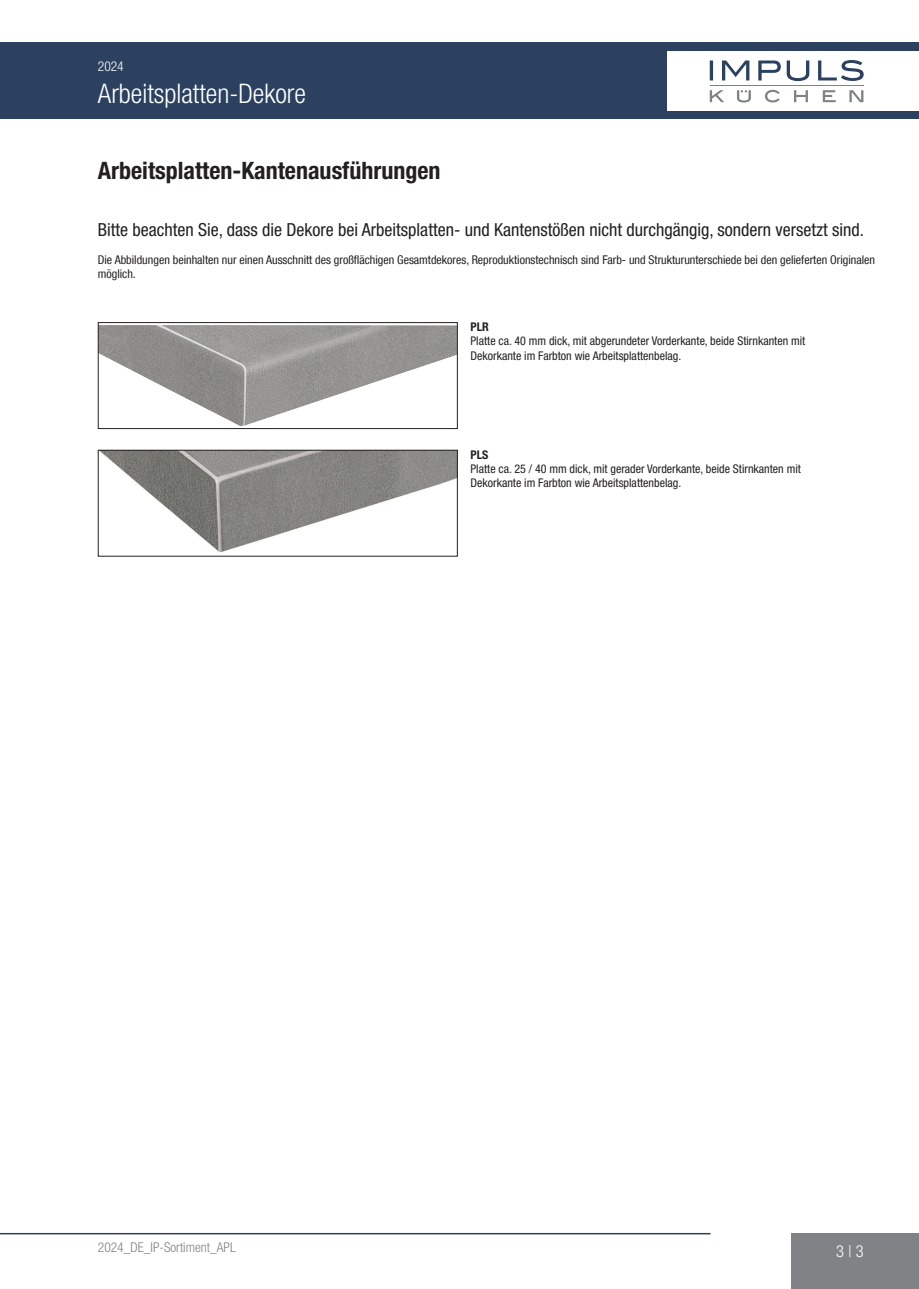
<style>
.page{position:relative;width:919px;height:1289px;background:#fff}
.page>*{position:absolute;margin:0;border:0;box-sizing:border-box;transform-origin:0 0}
.t1{font:300 condensed 27px "Helvetica Neue LT Std";color:#fff}
.ip_a_77BdCdn_16_19_275_L{font:700 condensed 24px "Helvetica Neue LTW1 G";color:#231f20}
.ip_a_57Cdn_12_14_173_L{font:condensed 18px "Helvetica Neue LTW1 G";color:#231f20}
.t2{font:300 condensed 16.5px "Helvetica Neue LT Std";color:#fff}
.t3{font:300 condensed 13.5px "Helvetica Neue LT Std";color:#808285}
.t4{font:300 condensed 13.5px "Helvetica Neue LT Std";color:#fff}
.ip_a_57Cdn_8_9_6{font:condensed 12px/14.4px "Helvetica Neue LTW1 G";color:#231f20}
.t5{font:condensed 12px/14.4px "Helvetica Neue LT Com";color:#231f20}
.ip_a_57Cdn_8_9_6-2{font:700 condensed 12px "Helvetica Neue LTW1 G";color:#231f20}
</style>
<div class="page">
<div style="left:0;top:43px;width:918px;height:76px;background:#2c4160"></div>
<div style="left:667px;top:51px;width:251px;height:60px;background:#fff"></div>
<svg style="left:709px;top:60px;width:154px;height:21px"></svg>
<hr style="left:709px;top:85px;width:154px;height:1px;background:#808285">
<svg style="left:709px;top:90px;width:154px;height:13px"></svg>
<hr style="left:0;top:1232px;width:710px;height:2px;background:#2c4160">
<div style="left:791px;top:1233px;width:127px;height:55px;background:#808285"></div>
<img style="left:100px;top:325px;width:355px;height:101px">
<div style="left:98px;top:322px;width:359px;height:107px;border:1px solid #231f20"></div>
<img style="left:101px;top:452px;width:354px;height:101px">
<div style="left:98px;top:450px;width:359px;height:106px;border:1px solid #231f20"></div>
<p class="t4" style="left:98px;top:58px;width:27px">2024</p>
<h1 class="t1" style="left:98px;top:78px;width:209px">Arbeitsplatten-Dekore</h1>
<p class="ip_a_77BdCdn_16_19_275_L" style="left:98px;top:156px;width:344px">Arbeitsplatten-Kantenausführungen</p>
<p class="ip_a_57Cdn_12_14_173_L" style="left:98px;top:219px;width:767px">Bitte beachten Sie, dass die Dekore bei Arbeitsplatten- und Kantenstößen nicht durchgängig, sondern versetzt sind.</p>
<p class="t5" style="left:98px;top:252px;width:778px">Die Abbildungen beinhalten nur einen Ausschnitt des großflächigen Gesamtdekores, Reproduktionstechnisch sind Farb- und Strukturunterschiede bei den gelieferten Originalen möglich.</p>
<p class="ip_a_57Cdn_8_9_6-2" style="left:470px;top:319px;width:20px">PLR</p>
<p class="ip_a_57Cdn_8_9_6" style="left:470px;top:334px;width:336px">Platte ca. 40 mm dick, mit abgerundeter Vorderkante, beide Stirnkanten mit<br>Dekorkante im Farbton wie Arbeitsplattenbelag.</p>
<p class="ip_a_57Cdn_8_9_6-2" style="left:470px;top:447px;width:20px">PLS</p>
<p class="ip_a_57Cdn_8_9_6" style="left:470px;top:461px;width:332px">Platte ca. 25 / 40 mm dick, mit gerader Vorderkante, beide Stirnkanten mit<br>Dekorkante im Farbton wie Arbeitsplattenbelag.</p>
<p class="t3" style="left:98px;top:1239px;width:139px">2024_DE_IP-Sortiment_APL</p>
<h3 class="t2" style="left:836px;top:1241px;width:29px">3 | 3</h3>
</div>
